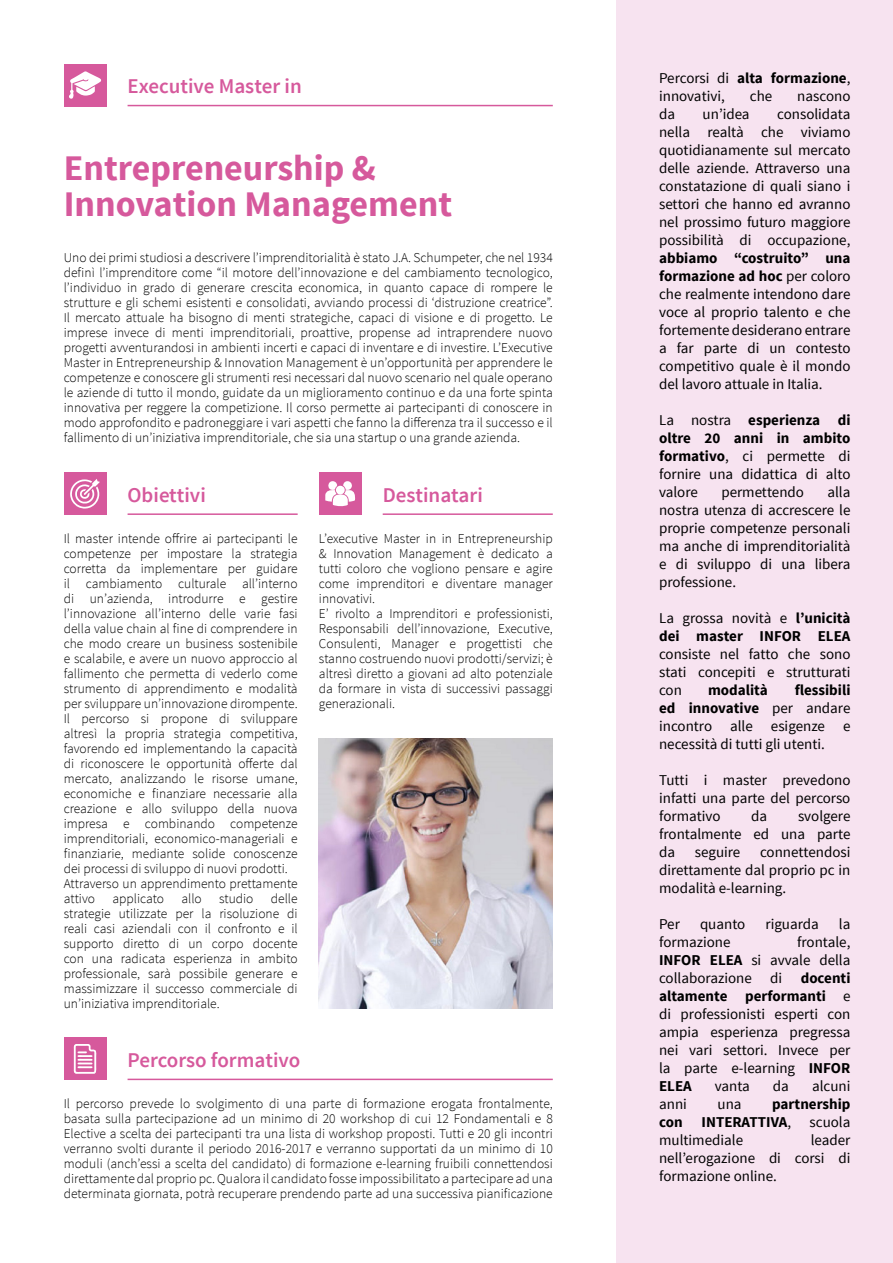
<style>
.page{position:relative;width:893px;height:1263px;background:#fff}
.page>*{position:absolute;margin:0;border:0;box-sizing:border-box;transform-origin:0 0}
.t1{font:700 36px/36px "Source Sans Pro";color:#d6599c}
.t2{font:600 21px "Source Sans Pro";color:#d6599c}
.t3{font:15px/18px "Source Sans Pro";color:#000;text-align:justify}
.t4{font:700 15px/18px "Source Sans Pro";color:#000}
.t5{font:300 13.5px/15px "Source Sans Pro";color:#000;text-align:justify}
.s1{font-weight:700}
.s2{font-weight:400}
</style>
<div class="page">
<div style="left:64px;top:64px;width:42px;height:42px;background:#d6599c"></div>
<svg style="left:69px;top:71px;width:32px;height:28px"></svg>
<hr style="left:128px;top:105px;width:425px;height:1px;background:#d6599c">
<hr style="left:128px;top:1079px;width:425px;height:1px;background:#d6599c">
<div style="left:617px;top:0;width:276px;height:1263px;background:#f7e3f0"></div>
<hr style="left:128px;top:513px;width:170px;height:2px;background:#d6599c">
<hr style="left:383px;top:513px;width:170px;height:2px;background:#d6599c">
<div style="left:64px;top:472px;width:42px;height:43px;background:#d6599c"></div>
<svg style="left:70px;top:479px;width:30px;height:30px"></svg>
<div style="left:319px;top:472px;width:42px;height:43px;background:#d6599c"></div>
<svg style="left:325px;top:481px;width:30px;height:26px"></svg>
<div style="left:64px;top:1037px;width:42px;height:43px;background:#d6599c"></div>
<svg style="left:74px;top:1044px;width:23px;height:30px"></svg>
<img style="left:319px;top:738px;width:234px;height:270px">
<h2 class="t2" style="left:128px;top:73px;width:176px">Executive Master in</h2>
<h1 class="t1" style="left:64px;top:151px;width:390px">Entrepreneurship &amp;<br>Innovation Management</h1>
<p class="t5" style="left:64px;top:250px;width:491px">Uno dei primi studiosi a descrivere l’imprenditorialità è stato J.A. Schumpeter, che nel 1934 definì l’imprenditore come “il motore dell’innovazione e del cambiamento tecnologico, l’individuo in grado di generare crescita economica, in quanto capace di rompere le strutture e gli schemi esistenti e consolidati, avviando processi di ‘distruzione creatrice”.<br>Il mercato attuale ha bisogno di menti strategiche, capaci di visione e di progetto. Le imprese invece di menti imprenditoriali, proattive, propense ad intraprendere nuovo progetti avventurandosi in ambienti incerti e capaci di inventare e di investire. L’Executive Master in Entrepreneurship &amp; Innovation Management è un’opportunità per apprendere le competenze e conoscere gli strumenti resi necessari dal nuovo scenario nel quale operano le aziende di tutto il mondo, guidate da un miglioramento continuo e da una forte spinta innovativa per reggere la competizione. Il corso permette ai partecipanti di conoscere in modo approfondito e padroneggiare i vari aspetti che fanno la differenza tra il successo e il fallimento di un’iniziativa imprenditoriale, che sia una startup o una grande azienda.</p>
<h2 class="t2" style="left:128px;top:481px;width:80px">Obiettivi</h2>
<h2 class="t2" style="left:383px;top:481px;width:102px">Destinatari</h2>
<p class="t5" style="left:64px;top:531px;width:235px;text-align:left">Il master intende offrire ai partecipanti le competenze per impostare la strategia corretta da implementare per guidare il cambiamento culturale all’interno di un’azienda, introdurre e gestire l’innovazione all’interno delle varie fasi della value chain al fine di comprendere in che modo creare un business sostenibile e scalabile, e avere un nuovo approccio al fallimento che permetta di vederlo come strumento di apprendimento e modalità per sviluppare un’innovazione dirompente.<br>Il percorso si propone di sviluppare altresì la propria strategia competitiva, favorendo ed implementando la capacità di riconoscere le opportunità offerte dal mercato, analizzando le risorse umane, economiche e finanziare necessarie alla creazione e allo sviluppo della nuova impresa e combinando competenze imprenditoriali, economico-manageriali e finanziarie, mediante solide conoscenze dei processi di sviluppo di nuovi prodotti.<br>Attraverso un apprendimento prettamente attivo</p>
<p class="t5" style="left:319px;top:531px;width:235px;text-align:left">L’executive Master in in Entrepreneurship &amp; Innovation Management è dedicato a tutti coloro che vogliono pensare e agire come imprenditori e diventare manager innovativi.<br>E’ rivolto a Imprenditori e professionisti, Responsabili dell’innovazione, Executive, Consulenti, Manager e progettisti che stanno costruendo nuovi prodotti/servizi; è altresì diretto a giovani ad alto potenziale da formare in vista di successivi passaggi generazionali.</p>
<p class="t5" style="left:64px;top:891px;width:235px;text-indent:207px">delle strategie utilizzate per la risoluzione di reali casi aziendali con il confronto e il supporto diretto di un corpo docente con una radicata esperienza in ambito professionale, sarà possibile generare e massimizzare il successo commerciale di un’iniziativa imprenditoriale.</p>
<p class="t5" style="left:112px;top:891px;width:53px">applicato</p>
<p class="t5" style="left:181px;top:891px;width:22px">allo</p>
<p class="t5" style="left:219px;top:891px;width:36px">studio</p>
<h2 class="t2" style="left:128px;top:1046px;width:174px">Percorso formativo</h2>
<p class="t5" style="left:64px;top:1096px;width:490px">Il percorso prevede lo svolgimento di una parte di formazione erogata frontalmente, basata sulla partecipazione ad un minimo di 20 workshop di cui 12 Fondamentali e 8<br>Elective a scelta dei partecipanti tra una lista di workshop proposti. Tutti e 20 gli incontri verranno svolti durante il periodo 2016-2017 e verranno supportati da un minimo di 10 moduli (anch’essi a scelta del candidato) di formazione e-learning fruibili connettendosi direttamente dal proprio pc. Qualora il candidato fosse impossibilitato a partecipare ad una determinata giornata, potrà recuperare prendendo parte ad una successiva pianificazione</p>
<p class="t3" style="left:659px;top:70px;width:193px">Percorsi di <span class="s1">alta formazione</span>, innovativi,</p>
<p class="t3" style="left:750px;top:88px;width:24px">che</p>
<p class="t3" style="left:797px;top:88px;width:55px">nascono</p>
<p class="t3" style="left:659px;top:106px;width:193px;text-indent:118px">consolidata nella realtà che viviamo quotidianamente sul mercato delle aziende. Attraverso una constatazione di quali siano i settori che hanno ed avranno nel prossimo futuro maggiore possibilità di occupazione,</p>
<p class="t3" style="left:659px;top:250px;width:193px"><span class="s1">abbiamo “costruito” una formazione ad hoc</span> per coloro che realmente intendono dare voce al proprio talento e che fortemente desiderano entrare a far parte di un contesto competitivo quale è il mondo del lavoro attuale in Italia.</p>
<p class="t3" style="left:659px;top:412px;width:193px">La nostra <span class="s1">esperienza di oltre 20 anni in ambito formativo</span>, ci permette di fornire una didattica di alto valore</p>
<p class="t3" style="left:659px;top:106px;width:18px">da</p>
<p class="t3" style="left:703px;top:106px;width:49px">un’idea</p>
<p class="t3" style="left:659px;top:484px;width:193px;text-indent:168px">alla nostra utenza di accrescere le proprie competenze personali ma anche di imprenditorialità e di sviluppo di una libera professione.</p>
<p class="t4" style="left:659px;top:610px;width:193px"><span class="s2">La grossa novità e</span> l’unicità dei master INFOR ELEA</p>
<p class="t3" style="left:659px;top:646px;width:193px">consiste nel fatto che sono stati concepiti e strutturati con</p>
<p class="t3" style="left:721px;top:484px;width:84px">permettendo</p>
<p class="t4" style="left:708px;top:682px;width:61px">modalità</p>
<p class="t3" style="left:659px;top:682px;width:193px;text-indent:136px"><span class="s1">flessibili ed innovative</span> per andare incontro alle esigenze e necessità di tutti gli utenti.</p>
<p class="t3" style="left:659px;top:772px;width:193px">Tutti i master prevedono infatti una parte del percorso formativo</p>
<p class="t3" style="left:659px;top:808px;width:193px;text-indent:139px">svolgere frontalmente ed una parte da</p>
<p class="t3" style="left:751px;top:808px;width:18px">da</p>
<p class="t3" style="left:659px;top:844px;width:193px;text-indent:101px">connettendosi direttamente dal proprio pc in modalità e-learning.</p>
<p class="t3" style="left:659px;top:916px;width:22px">Per</p>
<p class="t3" style="left:700px;top:916px;width:47px">quanto</p>
<p class="t3" style="left:765px;top:916px;width:55px">riguarda</p>
<p class="t3" style="left:839px;top:916px;width:13px">la</p>
<p class="t3" style="left:659px;top:934px;width:73px">formazione</p>
<p class="t3" style="left:695px;top:844px;width:47px">seguire</p>
<p class="t3" style="left:659px;top:934px;width:193px;text-indent:138px">frontale, <span class="s1">INFOR ELEA</span> si avvale della collaborazione di <span class="s1">docenti altamente performanti</span> e di professionisti esperti con ampia esperienza pregressa nei vari settori. Invece per la parte e-learning <span class="s1">INFOR ELEA</span></p>
<p class="t3" style="left:715px;top:1078px;width:37px">vanta</p>
<p class="t3" style="left:773px;top:1078px;width:18px">da</p>
<p class="t3" style="left:812px;top:1078px;width:40px">alcuni</p>
<p class="t3" style="left:659px;top:1096px;width:29px">anni</p>
<p class="t3" style="left:717px;top:1096px;width:26px">una</p>
<p class="t4" style="left:772px;top:1096px;width:80px">partnership</p>
<p class="t4" style="left:659px;top:1114px;width:25px">con</p>
<p class="t3" style="left:659px;top:1114px;width:193px;text-indent:42px"><span class="s1">INTERATTIVA</span>, scuola multimediale</p>
<p class="t3" style="left:659px;top:1132px;width:193px;text-indent:152px">leader nell’erogazione di corsi di formazione online.</p>
</div>
